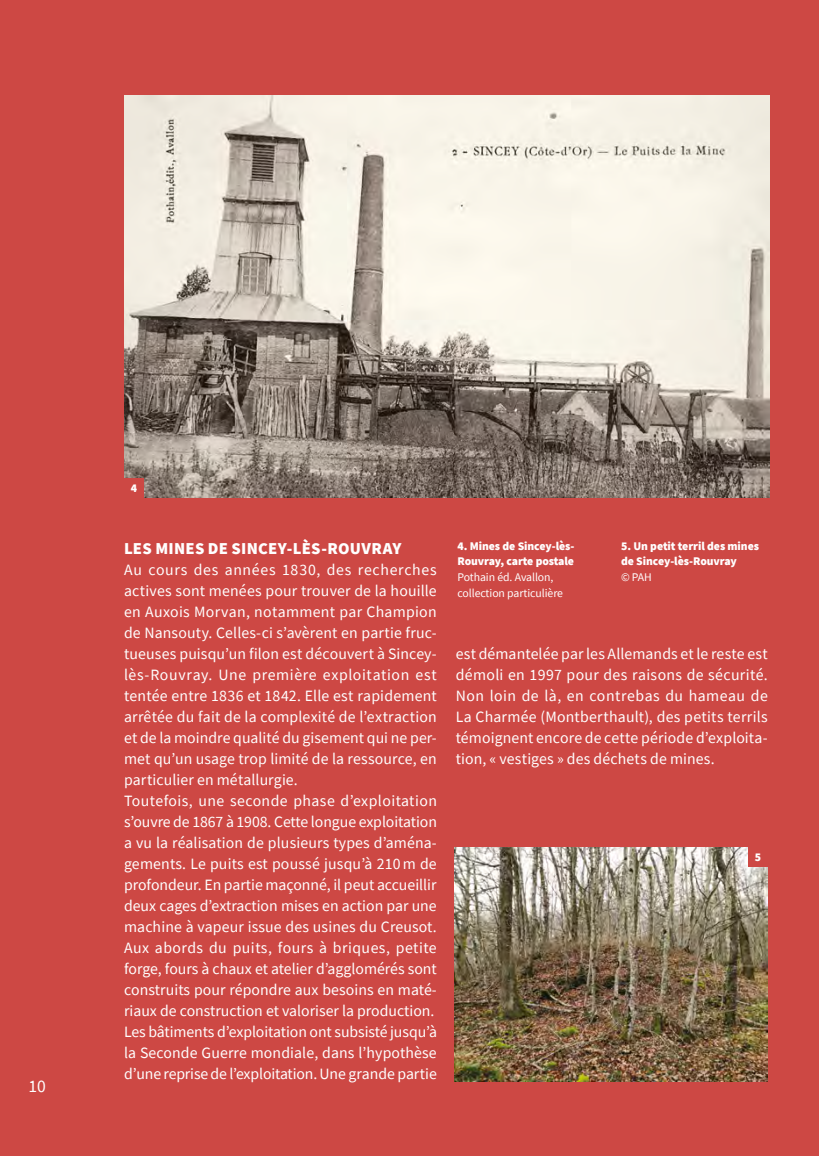
<style>
.page{position:relative;width:819px;height:1156px;background:#cd4844}
.page>*{position:absolute;margin:0;border:0;box-sizing:border-box;transform-origin:0 0}
.t1{font:17.5px "Source Sans Pro";color:#fff}
.t2{font:900 16.62px "Source Sans Pro";letter-spacing:.015em;color:#fff}
.t3{font:15.75px/21px "Source Sans Pro";letter-spacing:.01em;color:#fff}
.t4{font:900 11.72px/15.8px "Source Sans Pro";letter-spacing:-.005em;color:#fff}
.t5{font:11.72px/15.8px "Source Sans Pro";letter-spacing:-.005em;color:#fff}
</style>
<div class="page">
<img style="left:455px;top:848px;width:312px;height:233px">
<div style="left:748px;top:847px;width:20px;height:19px;background:#cd4844"></div>
<img style="left:124px;top:96px;width:645px;height:401px">
<div style="left:124px;top:478px;width:20px;height:20px;background:#cd4844"></div>
<p class="t1" style="left:29px;top:1074px;width:19px">10</p>
<p class="t4" style="left:131px;top:480px;width:8px">4</p>
<p class="t2" style="left:124px;top:537px;width:279px">LES MINES DE SINCEY-LÈS-ROUVRAY</p>
<p class="t3" style="left:124px;top:559px;width:314px">Au cours des années 1830, des recherches actives sont menées pour trouver de la houille en Auxois Morvan, notamment par Champion de Nansouty. Celles-ci s’avèrent en partie fruc&shy;tueuses puisqu’un filon est découvert à Sincey&shy;lès-Rouvray. Une première exploitation est tentée entre 1836 et 1842. Elle est rapidement arrêtée du fait de la complexité de l’extraction et de la moindre qualité du gisement qui ne per&shy;met qu’un usage trop limité de la ressource, en particulier en métallurgie.<br>Toutefois, une seconde phase d’exploitation s’ouvre de 1867 à 1908. Cette longue exploitation a vu la réalisation de plusieurs types d’aména&shy;gements. Le puits est poussé jusqu’à 210 m de profondeur. En partie maçonné, il peut accueillir deux cages d’extraction mises en action par une machine à vapeur issue des usines du Creusot.<br>Aux abords du puits, fours à briques, petite forge, fours à chaux et atelier d’agglomérés sont construits pour répondre aux besoins en maté&shy;riaux de construction et valoriser la production.<br>Les bâtiments d’exploitation ont subsisté jusqu’à la Seconde Guerre mondiale, dans l’hypothèse d’une reprise de l’exploitation. Une grande partie</p>
<p class="t4" style="left:457px;top:538px;width:119px">4. Mines de Sincey-lès-<br>Rouvray, carte postale</p>
<p class="t5" style="left:457px;top:569px;width:107px">Pothain éd. Avallon, collection particulière</p>
<p class="t4" style="left:621px;top:538px;width:139px">5. Un petit terril des mines de Sincey-lès-Rouvray</p>
<p class="t5" style="left:621px;top:569px;width:32px">© PAH</p>
<p class="t3" style="left:455px;top:643px;width:313px;text-align:justify">est démantelée par les Allemands et le reste est démoli en 1997 pour des raisons de sécurité.<br>Non loin de là, en contrebas du hameau de La Charmée (Montberthault), des petits terrils témoignent encore de cette période d’exploita&shy;tion, « vestiges » des déchets de mines.</p>
<p class="t4" style="left:755px;top:849px;width:8px">5</p>
</div>
